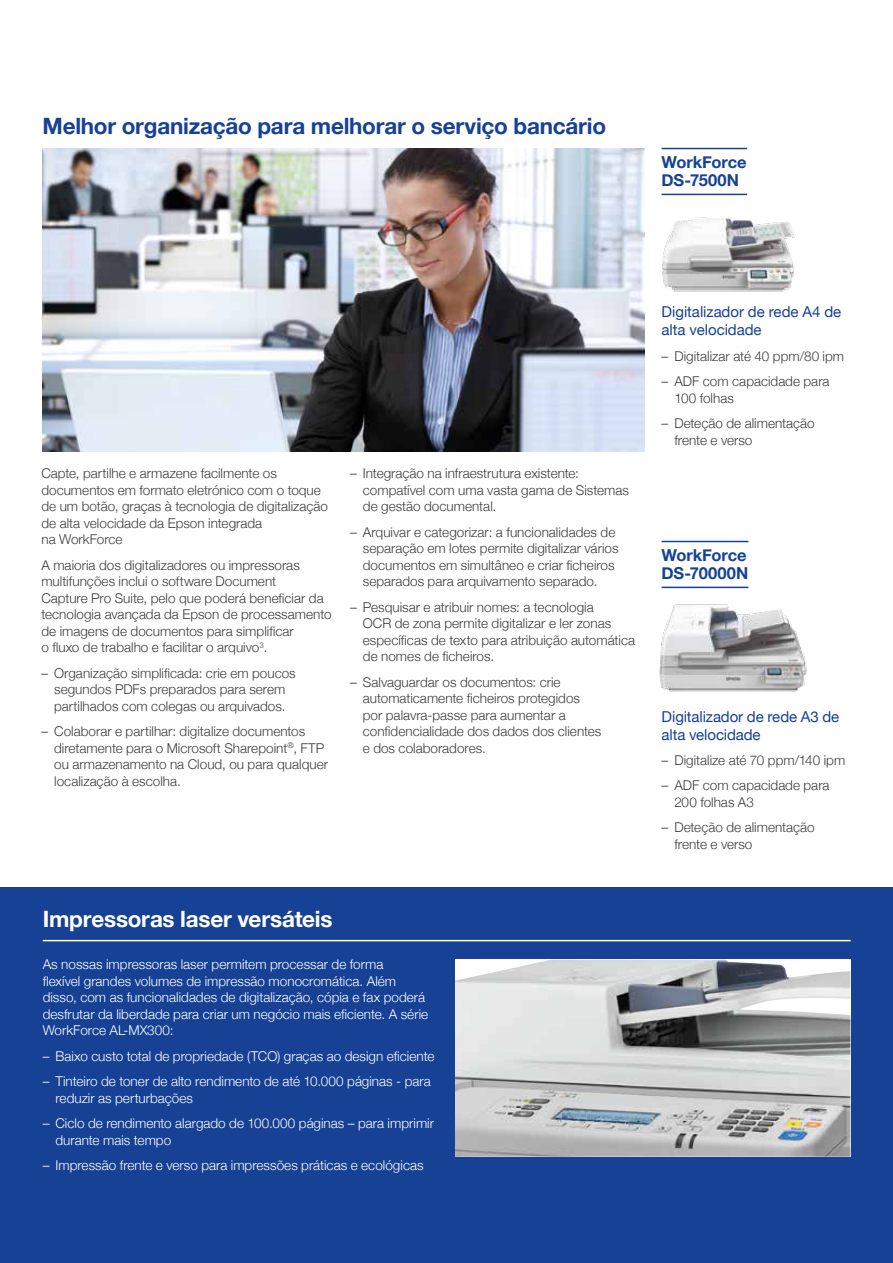
<style>
.page{position:relative;width:893px;height:1263px;background:#fff}
.page>*{position:absolute;margin:0;border:0;box-sizing:border-box;transform-origin:0 0}
.t1{font:700 22.5px "Helvetica Neue";letter-spacing:-.01em;color:#164194}
.t2{font:700 22.5px "Helvetica Neue";letter-spacing:-.01em;color:#fff}
.t3{font:700 16.5px/18px "Helvetica Neue";letter-spacing:-.005em;color:#164194}
.t4{font:15px/18px "Helvetica Neue";letter-spacing:-.005em;color:#164194}
.t5{font:300 13.5px/16.5px "Helvetica Neue";color:#3c3c3b}
.t6{font:300 13.5px/16.5px "Helvetica Neue";color:#fff}
</style>
<div class="page">
<div style="left:0;top:888px;width:893px;height:375px;background:#164194"></div>
<hr style="left:43px;top:940px;width:808px;height:1px;background:#fff">
<hr style="left:662px;top:148px;width:85px;height:1px;background:#164194">
<hr style="left:662px;top:194px;width:85px;height:1px;background:#164194">
<hr style="left:662px;top:541px;width:86px;height:1px;background:#164194">
<hr style="left:662px;top:587px;width:86px;height:1px;background:#164194">
<img style="left:43px;top:148px;width:601px;height:303px">
<img style="left:662px;top:217px;width:134px;height:75px">
<img style="left:659px;top:604px;width:148px;height:88px">
<img style="left:455px;top:960px;width:395px;height:197px">
<h1 class="t1" style="left:43px;top:112px;width:565px">Melhor organização para melhorar o serviço bancário</h1>
<p class="t3" style="left:662px;top:153px;width:87px">WorkForce<br>DS-7500N</p>
<p class="t5" style="left:41px;top:465px;width:288px">Capte, partilhe e armazene facilmente os documentos em formato eletrónico com o toque de um botão, graças à tecnologia de digitalização de alta velocidade da Epson integrada<br>na WorkForce</p>
<p class="t5" style="left:41px;top:556px;width:292px">A maioria dos digitalizadores ou impressoras multifunções inclui o software Document<br>Capture Pro Suite, pelo que poderá beneficiar da tecnologia avançada da Epson de processamento de imagens de documentos para simplificar<br>o fluxo de trabalho e facilitar o arquivo<sup>3</sup>.</p>
<p class="t5" style="left:41px;top:664px;width:256px;text-align:center">– Organização simplificada: crie em poucos segundos PDFs preparados para serem partilhados com colegas ou arquivados.</p>
<p class="t5" style="left:54px;top:723px;width:275px;text-indent:-13px">– Colaborar e partilhar: digitalize documentos diretamente para o Microsoft Sharepoint<sup>®</sup>, FTP ou armazenamento na Cloud, ou para qualquer localização à escolha.</p>
<p class="t5" style="left:363px;top:465px;width:268px;text-indent:-13px">– Integração na infraestrutura existente: compatível com uma vasta gama de Sistemas de gestão documental.</p>
<p class="t5" style="left:363px;top:523px;width:257px;text-indent:-13px">– Arquivar e categorizar: a funcionalidades de separação em lotes permite digitalizar vários documentos em simultâneo e criar ficheiros separados para arquivamento separado.</p>
<p class="t5" style="left:363px;top:598px;width:274px;text-indent:-13px">– Pesquisar e atribuir nomes: a tecnologia<br>OCR de zona permite digitalizar e ler zonas específicas de texto para atribuição automática de nomes de ficheiros.</p>
<p class="t5" style="left:363px;top:673px;width:240px;text-indent:-13px">– Salvaguardar os documentos: crie automaticamente ficheiros protegidos por palavra-passe para aumentar a confidencialidade dos dados dos clientes e dos colaboradores.</p>
<h1 class="t2" style="left:43px;top:905px;width:291px">Impressoras laser versáteis</h1>
<p class="t6" style="left:43px;top:956px;width:387px">As nossas impressoras laser permitem processar de forma<br>flexível grandes volumes de impressão monocromática. Além disso, com as funcionalidades de digitalização, cópia e fax poderá desfrutar da liberdade para criar um negócio mais eficiente. A série WorkForce AL-MX300:</p>
<p class="t6" style="left:43px;top:1047px;width:393px">– Baixo custo total de propriedade (TCO) graças ao design eficiente</p>
<p class="t6" style="left:55px;top:1073px;width:377px;text-indent:-13px">– Tinteiro de toner de alto rendimento de até 10.000 páginas - para reduzir as perturbações</p>
<p class="t6" style="left:55px;top:1115px;width:380px;text-indent:-13px">– Ciclo de rendimento alargado de 100.000 páginas – para imprimir durante mais tempo</p>
<p class="t6" style="left:43px;top:1157px;width:382px">– Impressão frente e verso para impressões práticas e ecológicas</p>
<p class="t4" style="left:662px;top:303px;width:181px">Digitalizador de rede A4 de alta velocidade</p>
<p class="t5" style="left:662px;top:347px;width:184px">– Digitalizar até 40 ppm/80 ipm</p>
<p class="t5" style="left:674px;top:373px;width:157px;text-indent:-13px">– ADF com capacidade para<br>100 folhas</p>
<p class="t5" style="left:674px;top:415px;width:142px;text-indent:-13px">– Deteção de alimentação frente e verso</p>
<p class="t3" style="left:662px;top:546px;width:88px">WorkForce<br>DS-70000N</p>
<p class="t4" style="left:662px;top:707px;width:179px">Digitalizador de rede A3 de alta velocidade</p>
<p class="t5" style="left:662px;top:751px;width:185px">– Digitalize até 70 ppm/140 ipm</p>
<p class="t5" style="left:674px;top:777px;width:157px;text-indent:-13px">– ADF com capacidade para<br>200 folhas A3</p>
<p class="t5" style="left:674px;top:819px;width:142px;text-indent:-13px">– Deteção de alimentação frente e verso</p>
</div>
